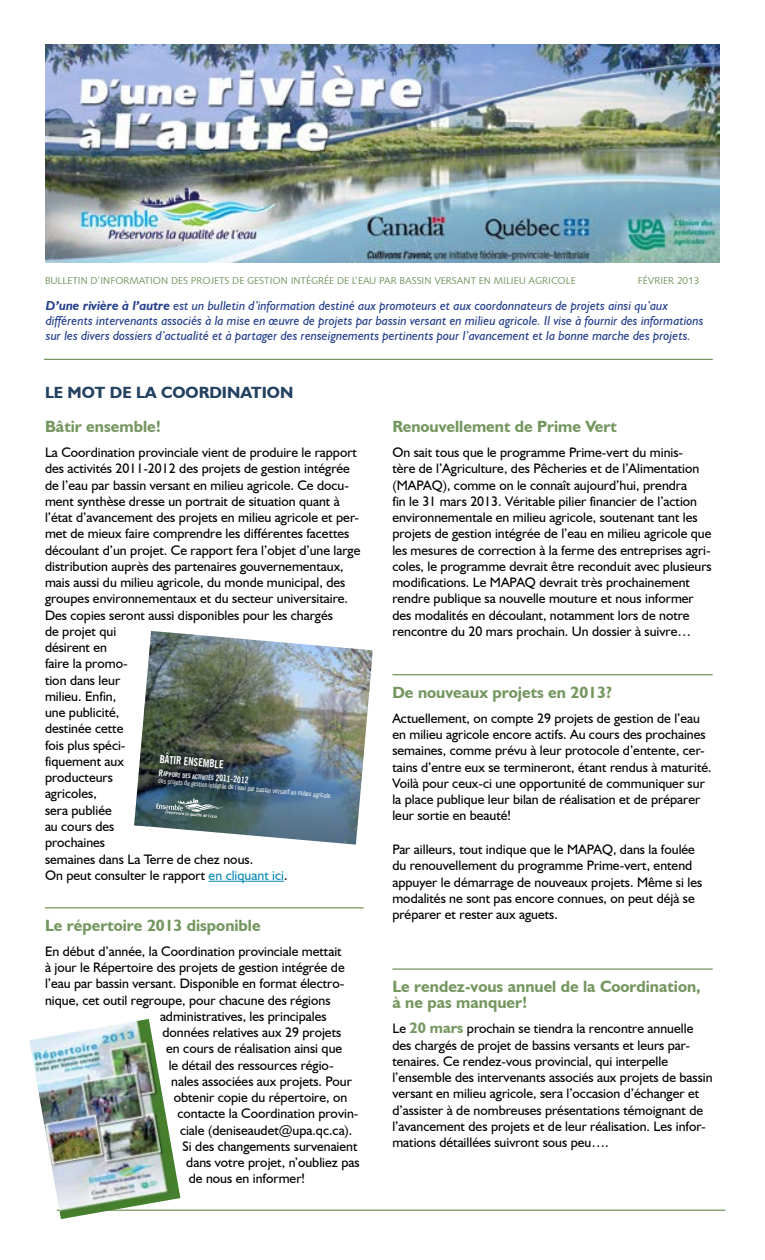
<style>
.page{position:relative;width:765px;height:1260px;background:#fff}
.page>*{position:absolute;margin:0;border:0;box-sizing:border-box;transform-origin:0 0}
.t1{font:700 16.25px/16.2px "Humanist 521 BT";color:#74965f}
.t2{font:700 16.25px "Humanist 521 BT";color:#234160}
.t3{font:13.75px/16.2px "Humanist 521 BT";color:#000}
.t4{font:italic 13.12px/15px "Humanist 521 BT";color:#25408f}
.t5{font:700 condensed 11px "News Gothic BT";color:#fff;scale:.95 1}
.t6{font:10px "Humanist 531 BT Roman A";color:#74965f}
.t7{font:condensed 7.25px "News Gothic BT";color:#fff;scale:.95 1}
.t8{font:700 condensed 6.38px "News Gothic BT";color:#fff;scale:.95 1}
.s1{font-weight:700}
.s2{color:#0b8bb5}
.s3{font-size:9.12px}
.s4{font-weight:700;font-size:15px;color:#74965f}
</style>
<div class="page">
<img style="left:45px;top:45px;width:675px;height:217px">
<hr style="left:209px;top:881px;width:75px;height:1px;background:#0b8bb5">
<hr style="left:45px;top:907px;width:319px;height:1px;background:#74965f">
<hr style="left:392px;top:674px;width:321px;height:1px;background:#74965f">
<hr style="left:392px;top:968px;width:321px;height:2px;background:#74965f">
<hr style="left:44px;top:359px;width:669px;height:1px;background:#74965f">
<hr style="left:57px;top:1210px;width:668px;height:1px;background:#74965f">
<img style="left:134px;top:631px;width:239px;height:214px">
<svg style="left:156px;top:798px;width:68px;height:20px"></svg>
<img style="left:29px;top:1019px;width:151px;height:200px">
<p class="t6" style="left:45px;top:274px;width:532px">BULLETIN D’INFORMATION DES PROJETS DE GESTION INTÉGRÉE DE L’EAU PAR BASSIN VERSANT EN MILIEU AGRICOLE</p>
<p class="t6" style="left:638px;top:274px;width:63px">FÉVRIER 2013</p>
<p class="t4" style="left:46px;top:297px;width:659px"><span class="s1">D’une rivière à l’autre</span> est un bulletin d’information destiné aux promoteurs et aux coordonnateurs de projets ainsi qu’aux différents intervenants associés à la mise en œuvre de projets par bassin versant en milieu agricole. Il vise à fournir des informations sur les divers dossiers d’actualité et à partager des renseignements pertinents pour l’avancement et la bonne marche des projets.</p>
<p class="t2" style="left:45px;top:383px;width:250px">LE MOT DE LA COORDINATION</p>
<p class="t1" style="left:45px;top:418px;width:118px">Bâtir ensemble!</p>
<p class="t3" style="left:45px;top:444px;width:317px">La Coordination provinciale vient de produire le rapport des activités 2011-2012 des projets de gestion intégrée de l’eau par bassin versant en milieu agricole. Ce docu&shy;ment synthèse dresse un portrait de situation quant à l’état d’avancement des projets en milieu agricole et per&shy;met de mieux faire comprendre les différentes facettes découlant d’un projet. Ce rapport fera l’objet d’une large distribution auprès des partenaires gouvernementaux, mais aussi du milieu agricole, du monde municipal, des groupes environnementaux et du secteur universitaire.<br>Des copies seront aussi disponibles pour les chargés<br>de projet qui<br>désirent en<br>faire la promo-<br>tion dans leur<br>milieu. Enfin,<br>une publicité,<br>destinée cette<br>fois plus spéci-<br>fiquement aux<br>producteurs<br>agricoles,<br>sera publiée<br>au cours des<br>prochaines<br>semaines dans La Terre de chez nous.<br>On peut consulter le rapport <span class="s2">en cliquant ici</span>.</p>
<p class="t1" style="left:45px;top:917px;width:217px">Le répertoire 2013 disponible</p>
<p class="t3" style="left:45px;top:943px;width:298px">En début d’année, la Coordination provinciale mettait</p>
<p class="t3" style="left:45px;top:959px;width:301px">à jour le Répertoire des projets de gestion intégrée de</p>
<p class="t3" style="left:45px;top:975px;width:301px">l’eau par bassin versant. Disponible en format électro-</p>
<p class="t3" style="left:45px;top:992px;width:287px">nique, cet outil regroupe, pour chacune des régions</p>
<p class="t3" style="left:160px;top:1008px;width:168px">administratives, les principales</p>
<p class="t3" style="left:163px;top:1024px;width:180px">données relatives aux 29 projets</p>
<p class="t3" style="left:166px;top:1040px;width:178px">en cours de réalisation ainsi que</p>
<p class="t3" style="left:169px;top:1057px;width:167px">le détail des ressources régio-</p>
<p class="t3" style="left:171px;top:1073px;width:182px">nales associées aux projets. Pour</p>
<p class="t3" style="left:174px;top:1089px;width:175px">obtenir copie du répertoire, on</p>
<p class="t3" style="left:178px;top:1105px;width:183px">contacte la Coordination provin-</p>
<p class="t3" style="left:180px;top:1122px;width:174px">ciale (deniseaudet@upa.qc.ca).</p>
<p class="t3" style="left:183px;top:1138px;width:177px">Si des changements survenaient</p>
<p class="t3" style="left:186px;top:1154px;width:175px">dans votre projet, n’oubliez pas</p>
<p class="t3" style="left:189px;top:1170px;width:118px">de nous en informer!</p>
<p class="t5" style="left:161px;top:752px;width:69px;rotate:5deg">Bâtir ensemBle</p>
<p class="t8" style="left:159px;top:770px;width:96px;rotate:5deg"><span class="s3">R</span>appoRt des activités <span class="s3">2011-2012</span></p>
<p class="t7" style="left:159px;top:776px;width:184px;rotate:5deg">des projets de gestion intégrée de l’eau par bassin versant en milieu agricole</p>
<p class="t1" style="left:392px;top:418px;width:226px">Renouvellement de Prime Vert</p>
<p class="t3" style="left:392px;top:444px;width:321px">On sait tous que le programme Prime-vert du minis-<br>tère de l’Agriculture, des Pêcheries et de l’Alimentation (MAPAQ), comme on le connaît aujourd’hui, prendra<br>fin le 31 mars 2013. Véritable pilier financier de l’action environnementale en milieu agricole, soutenant tant les projets de gestion intégrée de l’eau en milieu agricole que les mesures de correction à la ferme des entreprises agri&shy;coles, le programme devrait être reconduit avec plusieurs modifications. Le MAPAQ devrait très prochainement rendre publique sa nouvelle mouture et nous informer des modalités en découlant, notamment lors de notre rencontre du 20 mars prochain. Un dossier à suivre…</p>
<p class="t1" style="left:392px;top:684px;width:222px">De nouveaux projets en 2013?</p>
<p class="t3" style="left:392px;top:710px;width:321px">Actuellement, on compte 29 projets de gestion de l’eau en milieu agricole encore actifs. Au cours des prochaines semaines, comme prévu à leur protocole d’entente, cer&shy;tains d’entre eux se termineront, étant rendus à maturité.<br>Voilà pour ceux-ci une opportunité de communiquer sur la place publique leur bilan de réalisation et de préparer leur sortie en beauté!</p>
<p class="t3" style="left:392px;top:841px;width:311px">Par ailleurs, tout indique que le MAPAQ, dans la foulée du renouvellement du programme Prime-vert, entend appuyer le démarrage de nouveaux projets. Même si les modalités ne sont pas encore connues, on peut déjà se préparer et rester aux aguets.</p>
<p class="t1" style="left:392px;top:978px;width:310px">Le rendez-vous annuel de la Coordination, à ne pas manquer!</p>
<p class="t3" style="left:392px;top:1020px;width:322px">Le <span class="s4">20 mars</span> prochain se tiendra la rencontre annuelle des chargés de projet de bassins versants et leurs par&shy;tenaires. Ce rendez-vous provincial, qui interpelle l’ensemble des intervenants associés aux projets de bassin versant en milieu agricole, sera l’occasion d’échanger et d’assister à de nombreuses présentations témoignant de l’avancement des projets et de leur réalisation. Les infor&shy;mations détaillées suivront sous peu….</p>
</div>
